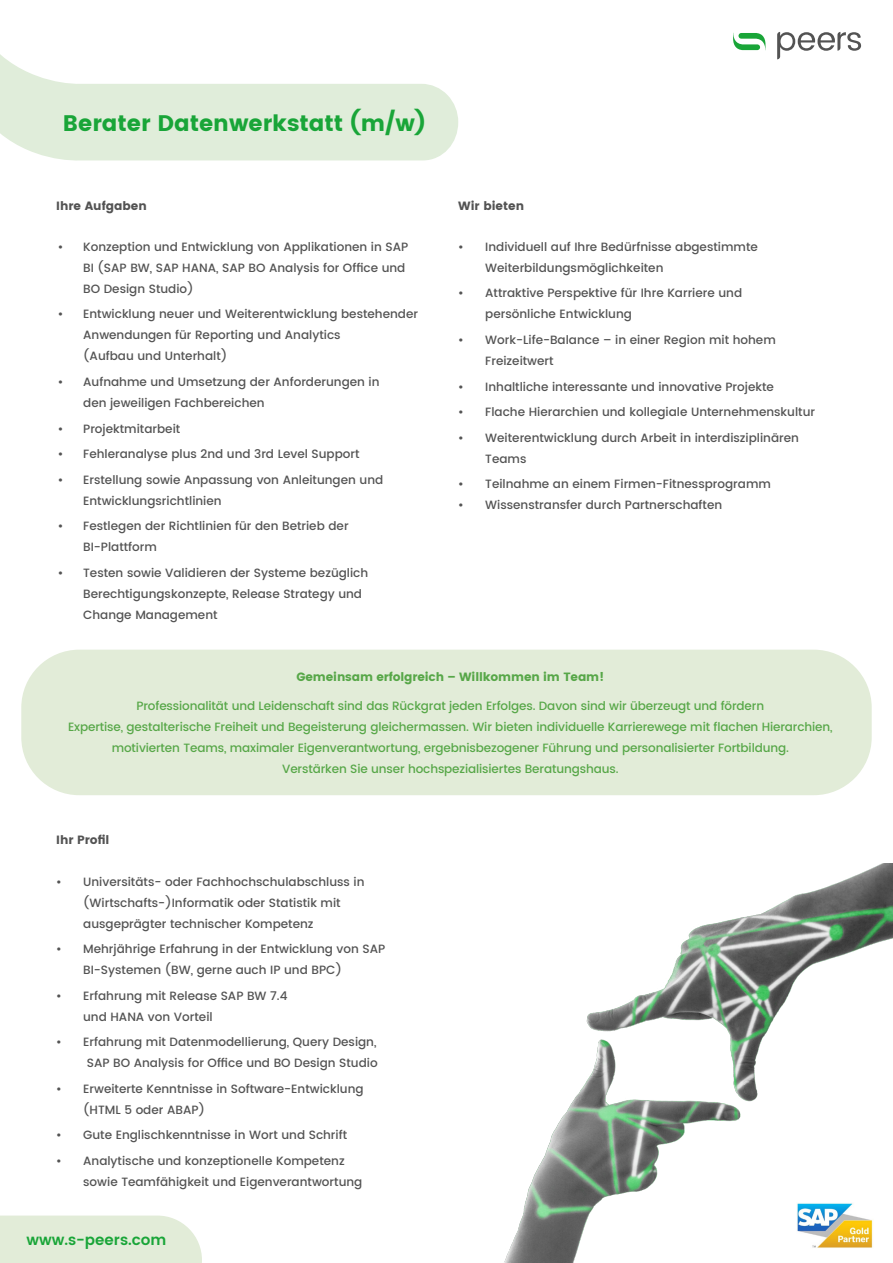
<style>
.page{position:relative;width:893px;height:1263px;background:#fff}
.page>*{position:absolute;margin:0;border:0;box-sizing:border-box;transform-origin:0 0}
.t1{font:700 22.5px "Poppins";color:#19a538}
.t2{font:600 15px "Poppins";color:#19a538}
.t3{font:500 12px/21px "Poppins";color:#535353}
.t4{font:500 12px/21px "Poppins";letter-spacing:-.01em;color:#57a748;text-align:center}
.t5{font:700 12px "Poppins";letter-spacing:-.01em;color:#57a748}
.t6{font:700 12px "Poppins";color:#535353}
</style>
<div class="page">
<img style="left:504px;top:863px;width:389px;height:400px">
<svg style="left:733px;top:33px;width:32px;height:17px"></svg>
<svg style="left:777px;top:32px;width:84px;height:27px"></svg>
<div style="left:0;top:1215px;width:202px;height:48px;background:#e2ecd8"></div>
<svg style="left:0;top:54px;width:458px;height:107px;fill:#e0edda"></svg>
<div style="left:21px;top:650px;width:851px;height:145px;background:#e2ecd8;border-radius:58px"></div>
<img style="left:796px;top:1202px;width:77px;height:48px">
<p class="t1" style="left:63px;top:110px;width:364px">Berater Datenwerkstatt (m/w)</p>
<p class="t6" style="left:56px;top:199px;width:92px">Ihre Aufgaben</p>
<p class="t3" style="left:83px;top:237px;width:327px;text-indent:-26px">• Konzeption und Entwicklung von Applikationen in SAP<br>BI (SAP BW, SAP HANA, SAP BO Analysis for Office und<br>BO Design Studio)</p>
<p class="t3" style="left:83px;top:304px;width:336px;text-indent:-26px">• Entwicklung neuer und Weiterentwicklung bestehender<br>Anwendungen für Reporting und Analytics<br>(Aufbau und Unterhalt)</p>
<p class="t3" style="left:83px;top:372px;width:298px;text-indent:-26px">• Aufnahme und Umsetzung der Anforderungen in den jeweiligen Fachbereichen</p>
<p class="t3" style="left:58px;top:418px;width:124px">• Projektmitarbeit</p>
<p class="t3" style="left:58px;top:444px;width:303px">• Fehleranalyse plus 2nd und 3rd Level Support</p>
<p class="t3" style="left:83px;top:469px;width:302px;text-indent:-26px">• Erstellung sowie Anpassung von Anleitungen und<br>Entwicklungsrichtlinien</p>
<p class="t3" style="left:83px;top:516px;width:267px;text-indent:-26px">• Festlegen der Richtlinien für den Betrieb der<br>BI-Plattform</p>
<p class="t3" style="left:83px;top:562px;width:287px;text-indent:-26px">• Testen sowie Validieren der Systeme bezüglich<br>Berechtigungskonzepte, Release Strategy und<br>Change Management</p>
<p class="t6" style="left:458px;top:199px;width:67px">Wir bieten</p>
<p class="t3" style="left:485px;top:237px;width:274px;text-indent:-27px">• Individuell auf Ihre Bedürfnisse abgestimmte<br>Weiterbildungsmöglichkeiten</p>
<p class="t3" style="left:485px;top:283px;width:258px;text-indent:-27px">• Attraktive Perspektive für Ihre Karriere und persönliche Entwicklung</p>
<p class="t3" style="left:485px;top:330px;width:292px;text-indent:-27px">• Work-Life-Balance – in einer Region mit hohem<br>Freizeitwert</p>
<p class="t3" style="left:458px;top:376px;width:317px">• Inhaltliche interessante und innovative Projekte</p>
<p class="t3" style="left:458px;top:402px;width:358px">• Flache Hierarchien und kollegiale Unternehmenskultur</p>
<p class="t3" style="left:485px;top:427px;width:315px;text-indent:-27px">• Weiterentwicklung durch Arbeit in interdisziplinären<br>Teams</p>
<p class="t3" style="left:458px;top:474px;width:314px">• Teilnahme an einem Firmen-Fitnessprogramm</p>
<p class="t3" style="left:458px;top:495px;width:266px">• Wissenstransfer durch Partnerschaften</p>
<p class="t5" style="left:296px;top:670px;width:309px">Gemeinsam erfolgreich – Willkommen im Team!</p>
<p class="t4" style="left:136px;top:695px;width:629px">Professionalität und Leidenschaft sind das Rückgrat jeden Erfolges. Davon sind wir überzeugt und fördern</p>
<p class="t4" style="left:68px;top:716px;width:766px">Expertise, gestalterische Freiheit und Begeisterung gleichermassen. Wir bieten individuelle Karrierewege mit flachen Hierarchien, motivierten Teams, maximaler Eigenverantwortung, ergebnisbezogener Führung und personalisierter Fortbildung.</p>
<p class="t4" style="left:282px;top:758px;width:338px">Verstärken Sie unser hochspezialisiertes Beratungshaus.</p>
<p class="t6" style="left:56px;top:832px;width:55px">Ihr Profil</p>
<p class="t3" style="left:83px;top:871px;width:283px;text-indent:-27px">• Universitäts- oder Fachhochschulabschluss in (Wirtschafts-)Informatik oder Statistik mit ausgeprägter technischer Kompetenz</p>
<p class="t3" style="left:83px;top:939px;width:304px;text-indent:-27px">• Mehrjährige Erfahrung in der Entwicklung von SAP<br>BI-Systemen (BW, gerne auch IP und BPC)</p>
<p class="t3" style="left:83px;top:985px;width:206px;text-indent:-27px">• Erfahrung mit Release SAP BW 7.4 und HANA von Vorteil</p>
<p class="t3" style="left:56px;top:1032px;width:323px;text-align:right">• Erfahrung mit Datenmodellierung, Query Design,<br>SAP BO Analysis for Office und BO Design Studio</p>
<p class="t3" style="left:83px;top:1078px;width:282px;text-indent:-27px">• Erweiterte Kenntnisse in Software-Entwicklung (HTML 5 oder ABAP)</p>
<p class="t3" style="left:56px;top:1125px;width:292px">• Gute Englischkenntnisse in Wort und Schrift</p>
<p class="t3" style="left:83px;top:1150px;width:281px;text-indent:-27px">• Analytische und konzeptionelle Kompetenz sowie Teamfähigkeit und Eigenverantwortung</p>
<p class="t2" style="left:26px;top:1229px;width:142px">www.s-peers.com</p>
</div>
